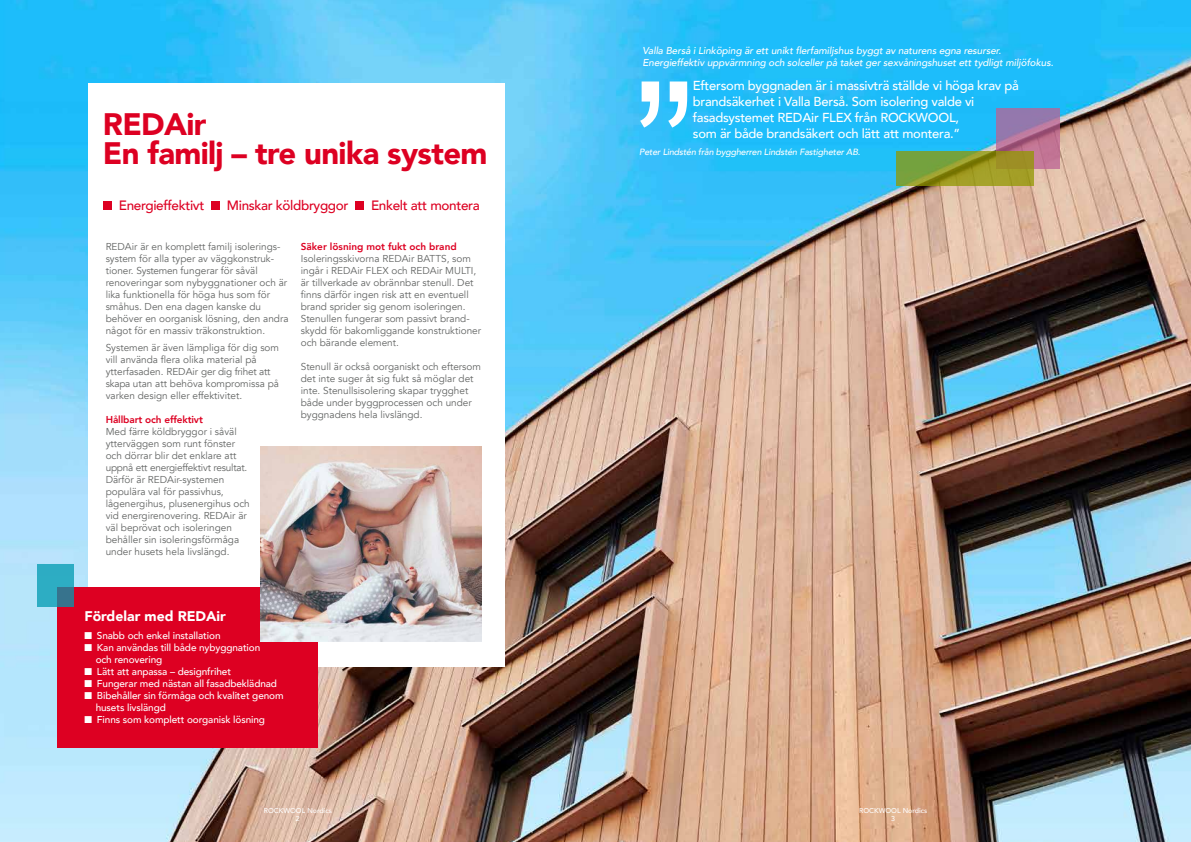
<style>
.page{position:relative;width:1191px;height:842px;background:#fff}
.page>*{position:absolute;margin:0;border:0;box-sizing:border-box;transform-origin:0 0}
.t1{font:900 31px/29px "Avenir";letter-spacing:-.02em;color:#d02}
.t2{font:900 14px "Avenir";color:#fff}
.t3{font:500 13.5px "Avenir";letter-spacing:-.025em;color:#d02}
.t4{font:500 13px/16px "Avenir";letter-spacing:-.02em;color:#fff}
.t5{font:10px/12px "Avenir";color:#626463}
.t6{font:500 10px/12px "Avenir";letter-spacing:-.01em;color:#fff}
.t7{font:italic 500 10px/12px "Avenir";letter-spacing:-.01em;color:#fff}
.t8{font:800 10px "Avenir";color:#d02}
.t9{font:italic 500 9px "Avenir";letter-spacing:-.02em;color:#fff}
.t10{font:500 7px/8.4px "Avenir";color:#fff;text-align:center}
</style>
<div class="page">
<img style="left:0;top:0;width:1191px;height:842px">
<svg style="left:640px;top:81px;width:47px;height:47px"></svg>
<svg style="left:996px;top:108px;width:63px;height:60px;background:#a8729c"></svg>
<svg style="left:897px;top:151px;width:137px;height:34px;background:#8d992a"></svg>
<div style="left:88px;top:83px;width:416px;height:583px;background:#fff"></div>
<div style="left:57px;top:587px;width:261px;height:161px;background:#d02"></div>
<svg style="left:37px;top:565px;width:37px;height:42px;background:#2fa0b7"></svg>
<img style="left:260px;top:446px;width:221px;height:195px">
<div style="left:103px;top:201px;width:9px;height:9px;background:#d02"></div>
<div style="left:211px;top:201px;width:9px;height:9px;background:#d02"></div>
<div style="left:355px;top:201px;width:9px;height:9px;background:#d02"></div>
<h1 class="t1" style="left:103px;top:109px;width:386px">REDAir<br>En familj – tre unika system</h1>
<h3 class="t3" style="left:119px;top:193px;width:87px">Energieffektivt</h3>
<h3 class="t3" style="left:227px;top:193px;width:123px">Minskar köldbryggor</h3>
<h3 class="t3" style="left:371px;top:193px;width:110px">Enkelt att montera</h3>
<p class="t5" style="left:106px;top:240px;width:184px">REDAir är en komplett familj isolerings&shy;system för alla typer av väggkonstruk&shy;tioner. Systemen fungerar för såväl renoveringar som nybyggnationer och är lika funktionella för höga hus som för småhus. Den ena dagen kanske du behöver en oorganisk lösning, den andra något för en massiv träkonstruktion.</p>
<p class="t5" style="left:106px;top:342px;width:175px">Systemen är även lämpliga för dig som vill använda flera olika material på ytterfasaden. REDAir ger dig frihet att skapa utan att behöva kompromissa på varken design eller effektivitet.</p>
<p class="t8" style="left:106px;top:412px;width:99px">Hållbart och effektivt</p>
<p class="t5" style="left:106px;top:426px;width:146px">Med färre köldbryggor i såväl ytterväggen som runt fönster och dörrar blir det enklare att uppnå ett energieffektivt resultat.<br>Därför är REDAir-systemen populära val för passivhus, lågenergihus, plusenergihus och vid energirenovering. REDAir är väl beprövat och isoleringen behåller sin isoleringsförmåga under husets hela livslängd.</p>
<p class="t8" style="left:301px;top:238px;width:157px">Säker lösning mot fukt och brand</p>
<p class="t5" style="left:301px;top:252px;width:182px">Isoleringsskivorna REDAir BATTS, som ingår i REDAir FLEX och REDAir MULTI, är tillverkade av obrännbar stenull. Det finns därför ingen risk att en eventuell brand sprider sig genom isoleringen.<br>Stenullen fungerar som passivt brand&shy;skydd för bakomliggande konstruktioner och bärande element.</p>
<p class="t5" style="left:301px;top:360px;width:182px">Stenull är också oorganiskt och eftersom det inte suger åt sig fukt så möglar det inte. Stenullsisolering skapar trygghet både under byggprocessen och under byggnadens hela livslängd.</p>
<h2 class="t2" style="left:84px;top:604px;width:143px">Fördelar med REDAir</h2>
<p class="t6" style="left:84px;top:629px;width:138px">■ Snabb och enkel installation</p>
<p class="t6" style="left:96px;top:641px;width:166px;text-indent:-11px">■ Kan användas till både nybyggnation och renovering</p>
<p class="t6" style="left:84px;top:665px;width:148px">■ Lätt att anpassa – designfrihet</p>
<p class="t6" style="left:84px;top:677px;width:194px">■ Fungerar med nästan all fasadbeklädnad</p>
<p class="t6" style="left:96px;top:689px;width:189px;text-indent:-11px">■ Bibehåller sin förmåga och kvalitet genom husets livslängd</p>
<p class="t6" style="left:84px;top:713px;width:182px">■ Finns som komplett oorganisk lösning</p>
<p class="t10" style="left:264px;top:806px;width:70px">ROCKWOOL Nordics<br>2</p>
<p class="t7" style="left:642px;top:44px;width:412px">Valla Berså i Linköping är ett unikt flerfamiljshus byggt av naturens egna resurser.<br>Energieffektiv uppvärmning och solceller på taket ger sexvåningshuset ett tydligt miljöfokus.</p>
<h3 class="t4" style="left:693px;top:76px;width:327px">Eftersom byggnaden är i massivträ ställde vi höga krav på brandsäkerhet i Valla Berså. Som isolering valde vi fasadsystemet REDAir FLEX från ROCKWOOL,<br>som är både brandsäkert och lätt att montera.”</h3>
<p class="t9" style="left:639px;top:147px;width:223px">Peter Lindstén från byggherren Lindstén Fastigheter AB.</p>
<p class="t10" style="left:859px;top:806px;width:70px">ROCKWOOL Nordics<br>3</p>
</div>
